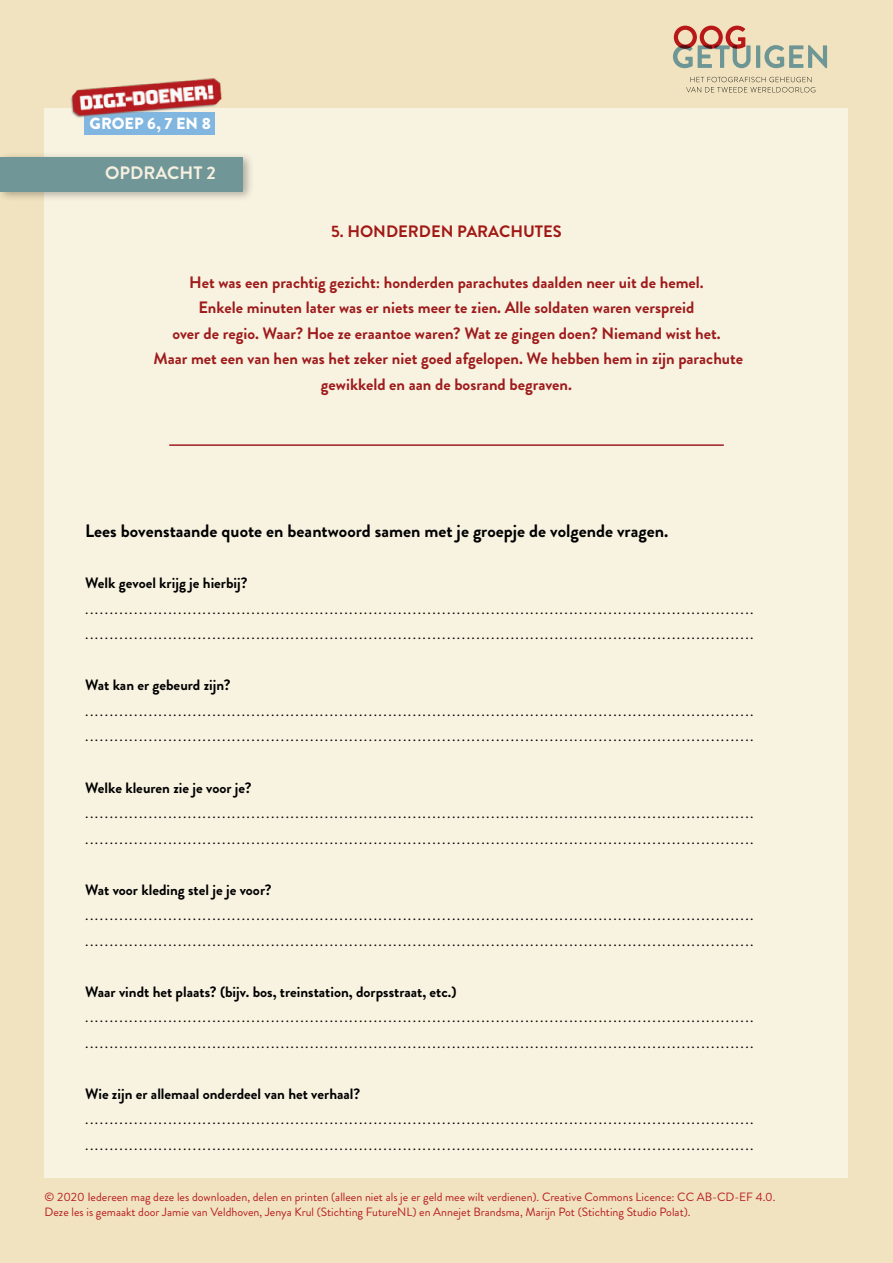
<style>
.page{position:relative;width:893px;height:1263px;background:#f1e3bf}
.page>*{position:absolute;margin:0;border:0;box-sizing:border-box;transform-origin:0 0}
.t1{font:700 18px "Brandon Grotesque";color:#000}
.t2{font:700 18px "Brandon Grotesque";color:#f5f0e0}
.t3{font:700 16.5px/25.5px "Brandon Grotesque";color:#9f1c1d;text-align:center}
.t4{font:700 16.5px "Brandon Grotesque";color:#a11915}
.t5{font:900 16.2px "Brandon Grotesque";letter-spacing:.005em;color:#fff}
.t6{font:15px/25.5px "Brandon Grotesque";color:#000}
.t7{font:700 15px "Brandon Grotesque";color:#000}
.t8{font:12px/14.4px "Brandon Grotesque";color:#b71c21}
</style>
<div class="page">
<div style="left:45px;top:109px;width:803px;height:1069px;background:#f8f3e1"></div>
<svg style="left:673px;top:26px;width:154px;height:42px"></svg>
<svg style="left:686px;top:77px;width:129px;height:15px"></svg>
<div style="left:85px;top:112px;width:130px;height:22px;background:#80b6df"></div>
<img style="left:60px;top:78px;width:166px;height:43px">
<div style="left:0;top:151px;width:255px;height:51px;background:#000;opacity:.3"></div>
<div style="left:0;top:157px;width:243px;height:35px;background:#719697"></div>
<hr style="left:169px;top:444px;width:555px;height:2px;background:#9e1e22">
<p class="t5" style="left:90px;top:112px;width:123px">GROEP 6, 7 EN 8</p>
<p class="t2" style="left:105px;top:160px;width:112px">OPDRACHT 2</p>
<p class="t4" style="left:331px;top:219px;width:232px">5. HONDERDEN PARACHUTES</p>
<p class="t3" style="left:153px;top:270px;width:591px">Het was een prachtig gezicht: honderden parachutes daalden neer uit de hemel.<br>Enkele minuten later was er niets meer te zien. Alle soldaten waren verspreid<br>over de regio. Waar? Hoe ze eraantoe waren? Wat ze gingen doen? Niemand wist het.<br>Maar met een van hen was het zeker niet goed afgelopen. We hebben hem in zijn parachute gewikkeld en aan de bosrand begraven.</p>
<p class="t1" style="left:85px;top:519px;width:585px">Lees bovenstaande quote en beantwoord samen met je groepje de volgende vragen.</p>
<p class="t7" style="left:85px;top:573px;width:164px">Welk gevoel krijg je hierbij?</p>
<p class="t6" style="left:85px;top:596px;width:670px">......................................................................................................................................... .........................................................................................................................................</p>
<p class="t7" style="left:85px;top:675px;width:147px">Wat kan er gebeurd zijn?</p>
<p class="t6" style="left:85px;top:698px;width:670px">......................................................................................................................................... .........................................................................................................................................</p>
<p class="t7" style="left:85px;top:777px;width:168px">Welke kleuren zie je voor je?</p>
<p class="t6" style="left:85px;top:800px;width:670px">......................................................................................................................................... .........................................................................................................................................</p>
<p class="t7" style="left:85px;top:879px;width:188px">Wat voor kleding stel je je voor?</p>
<p class="t6" style="left:85px;top:902px;width:670px">......................................................................................................................................... .........................................................................................................................................</p>
<p class="t7" style="left:85px;top:981px;width:373px">Waar vindt het plaats? (bijv. bos, treinstation, dorpsstraat, etc.)</p>
<p class="t6" style="left:85px;top:1004px;width:670px">......................................................................................................................................... .........................................................................................................................................</p>
<p class="t7" style="left:85px;top:1083px;width:277px">Wie zijn er allemaal onderdeel van het verhaal?</p>
<p class="t6" style="left:85px;top:1106px;width:670px">......................................................................................................................................... .........................................................................................................................................</p>
<p class="t8" style="left:45px;top:1190px;width:732px">© 2020 Iedereen mag deze les downloaden, delen en printen (alleen niet als je er geld mee wilt verdienen). Creative Commons Licence: CC AB-CD-EF 4.0.<br>Deze les is gemaakt door Jamie van Veldhoven, Jenya Krul (Stichting FutureNL) en Annejet Brandsma, Marijn Pot (Stichting Studio Polat).</p>
</div>
